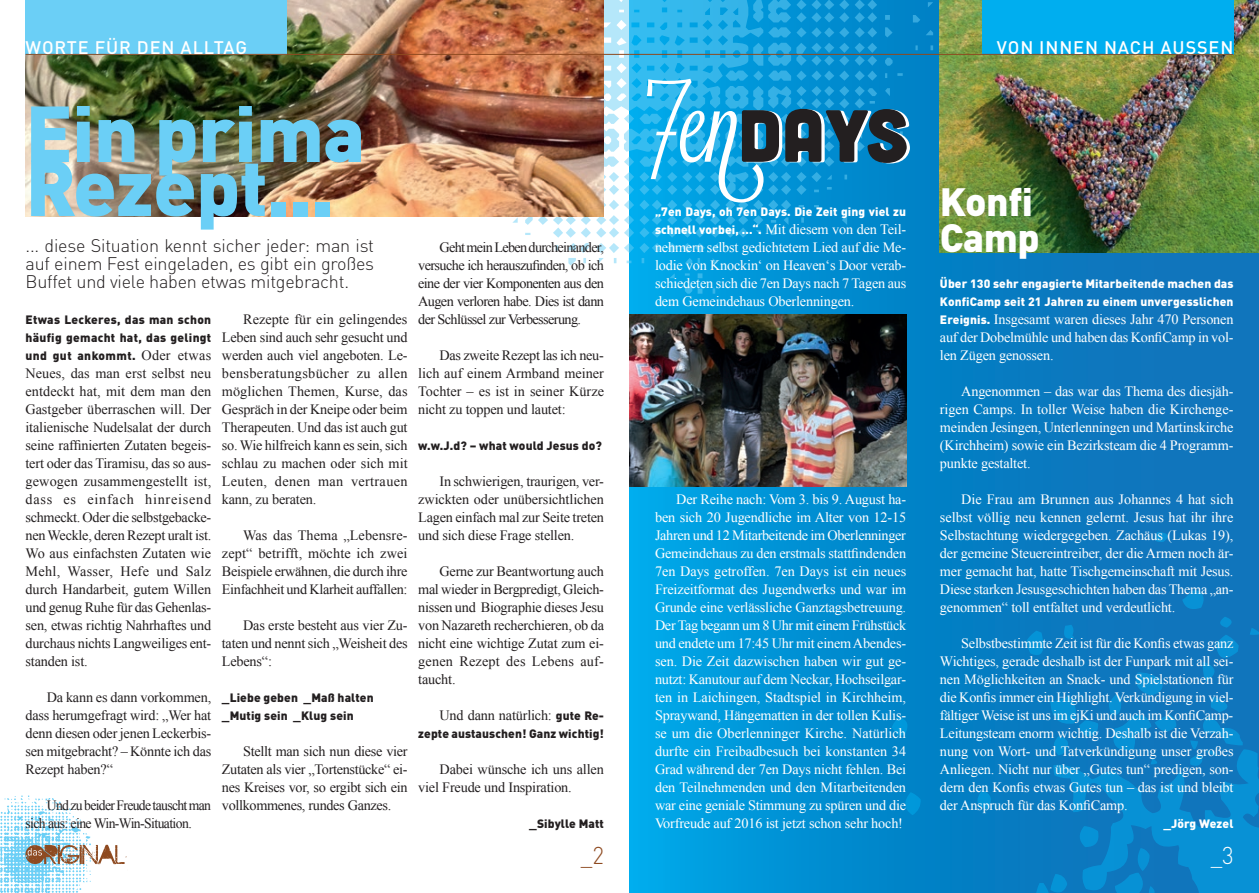
<style>
.page{position:relative;width:1259px;height:893px;background:#fff}
.page>*{position:absolute;margin:0;border:0;box-sizing:border-box;transform-origin:0 0}
._01_Head1_weiß_bold{font:900 78px "DINOT";letter-spacing:-.01em;color:#6bcff6}
._01_Head3_weiß_bold{font:900 39px "DINOT";letter-spacing:-.01em;color:#fff}
.t1{font:300 24px "DINOT";color:#fff;scale:.94 1}
.t2{font:300 24px "DINOT";color:#8e4a20;scale:.94 1}
._02_Subhead_light_12{font:300 18px/18px "DINOT";letter-spacing:-.015em;color:#231f20;text-align:justify}
.t3{font:500 18px "DINOT";letter-spacing:.05em;color:#fff}
._03_Body_weiß_einzug{font:14.25px/18px "Times New Roman";letter-spacing:-.015em;color:#fff;text-align:justify}
._03_Body_schwarz_ein{font:14.25px/18px "Times New Roman";letter-spacing:-.015em;color:#231f20;text-align:justify}
._03_Body_schwarz{font:14.25px/18px "Times New Roman";letter-spacing:-.015em;color:#231f20;text-align:justify}
._03_Body_weiß{font:14.25px/18px "Times New Roman";letter-spacing:-.015em;color:#fff;text-align:justify}
._03_Body_schwarz_ein-2{font:14.25px/18px "Times New Roman";letter-spacing:-.05em;color:#231f20;scale:.96 1}
._03_Body_weiß-2{font:900 12px/18px "DINOT";letter-spacing:.01em;color:#fff}
._03_Body_schwarz-2{font:900 12px/18px "DINOT";letter-spacing:.025em;color:#231f20;text-align:justify}
._03_Body_schwarz_kur{font:900 12px "DINOT";letter-spacing:.01em;color:#231f20}
._03_Body_schwarz_ein-3{font:900 12px "DINOT";letter-spacing:.01em;color:#231f20}
._06_Abschluss_rechts{font:900 12px "DINOT";letter-spacing:.01em;color:#231f20}
._06_Abschluss_rechts-2{font:900 12px "DINOT";letter-spacing:.01em;color:#fff}
.s1{font-family:"Times New Roman";font-weight:400;font-size:14.25px}
.s2{font-family:"DINOT";font-weight:900;font-size:12px}
</style>
<div class="page">
<div style="left:629px;top:0;width:630px;height:893px;background:linear-gradient(to right,#00a1e2,#116bb1)"></div>
<img style="left:940px;top:0;width:319px;height:252px">
<svg style="left:383px;top:0;width:550px;height:306px"></svg>
<img style="left:26px;top:0;width:578px;height:216px">
<svg style="left:0;top:796px;width:127px;height:97px"></svg>
<svg style="left:891px;top:532px;width:368px;height:361px;background:#087dc3"></svg>
<div style="left:982px;top:0;width:251px;height:54px;background:#00aeef"></div>
<hr style="left:629px;top:54px;width:604px;height:1px;background:#8e4a20">
<div style="left:26px;top:0;width:261px;height:54px;background:#6bcff6"></div>
<hr style="left:26px;top:54px;width:603px;height:1px;background:#8e4a20">
<img style="left:629px;top:314px;width:277px;height:172px">
<svg style="left:647px;top:79px;width:263px;height:124px;background:#2a90be"></svg>
<p class="t3" style="left:26px;top:36px;width:223px">WORTE FÜR DEN ALLTAG</p>
<p class="t3" style="left:997px;top:36px;width:238px">VON INNEN NACH AUSSEN</p>
<p class="_01_Head1_weiß_bold" style="left:26px;top:82px;width:341px">Ein prima</p>
<p class="_01_Head1_weiß_bold" style="left:26px;top:136px;width:310px">Rezept...</p>
<p class="_02_Subhead_light_12" style="left:26px;top:236px;width:350px">... diese Situation kennt sicher jeder: man ist auf einem Fest eingeladen, es gibt ein großes Buffet und viele haben etwas mitgebracht.</p>
<p class="_03_Body_schwarz-2" style="left:26px;top:310px;width:187px">Etwas Leckeres, das man schon häufig gemacht hat, das gelingt und gut ankommt. <span class="s1">Oder etwas</span></p>
<p class="_03_Body_schwarz" style="left:26px;top:364px;width:187px">Neues, das man erst selbst neu entdeckt hat, mit dem man den Gastgeber überraschen will. Der italienische Nudelsalat der durch seine raffinierten Zutaten begeis&shy;tert oder das Tiramisu, das so aus&shy;gewogen zusammengestellt ist, dass es einfach hinreisend schmeckt. Oder die selbstgebacke&shy;nen Weckle, deren Rezept uralt ist.<br>Wo aus einfachsten Zutaten wie Mehl, Wasser, Hefe und Salz durch Handarbeit, gutem Willen und genug Ruhe für das Gehenlas&shy;sen, etwas richtig Nahrhaftes und durchaus nichts Langweiliges ent&shy;standen ist.</p>
<p class="_03_Body_schwarz_ein" style="left:26px;top:688px;width:187px;text-indent:21px">Da kann es dann vorkommen, dass herumgefragt wird: „Wer hat denn diesen oder jenen Leckerbis&shy;sen mitgebracht? – Könnte ich das Rezept haben?“</p>
<p class="_03_Body_schwarz_ein-2" style="left:26px;top:796px;width:195px;text-indent:21px">Und zu beider Freude tauscht man sich aus: eine Win-Win-Situation.</p>
<p class="_03_Body_schwarz_ein" style="left:222px;top:310px;width:187px;text-indent:21px">Rezepte für ein gelingendes Leben sind auch sehr gesucht und werden auch viel angeboten. Le&shy;bensberatungsbücher zu allen möglichen Themen, Kurse, das Gespräch in der Kneipe oder beim Therapeuten. Und das ist auch gut so. Wie hilfreich kann es sein, sich schlau zu machen oder sich mit Leuten, denen man vertrauen kann, zu beraten.</p>
<p class="_03_Body_schwarz_ein" style="left:222px;top:526px;width:187px;text-indent:21px">Was das Thema „Lebensre&shy;zept“ betrifft, möchte ich zwei Beispiele erwähnen, die durch ihre Einfachheit und Klarheit auffallen:</p>
<p class="_03_Body_schwarz_ein" style="left:222px;top:616px;width:187px;text-indent:21px">Das erste besteht aus vier Zu&shy;taten und nennt sich „Weisheit des Lebens“:</p>
<p class="_03_Body_schwarz_kur" style="left:222px;top:690px;width:153px">_Liebe geben _Maß halten</p>
<p class="_03_Body_schwarz_kur" style="left:222px;top:708px;width:133px">_Mutig sein _Klug sein</p>
<p class="_03_Body_schwarz_ein" style="left:222px;top:742px;width:187px;text-indent:21px">Stellt man sich nun diese vier Zutaten als vier „Tortenstücke“ ei&shy;nes Kreises vor, so ergibt sich ein vollkommenes, rundes Ganzes.</p>
<p class="_03_Body_schwarz_ein" style="left:418px;top:238px;width:187px;text-indent:21px">Geht mein Leben durcheinander, versuche ich herauszufinden, ob ich eine der vier Komponenten aus den Augen verloren habe. Dies ist dann der Schlüssel zur Verbesserung.</p>
<p class="_03_Body_schwarz_ein" style="left:418px;top:346px;width:187px;text-indent:21px">Das zweite Rezept las ich neu&shy;lich auf einem Armband meiner Tochter – es ist in seiner Kürze nicht zu toppen und lautet:</p>
<p class="_03_Body_schwarz_kur" style="left:418px;top:438px;width:185px">w.w.J.d? – what would Jesus do?</p>
<p class="_03_Body_schwarz_ein" style="left:418px;top:472px;width:187px;text-indent:21px">In schwierigen, traurigen, ver&shy;zwickten oder unübersichtlichen Lagen einfach mal zur Seite treten und sich diese Frage stellen.</p>
<p class="_03_Body_schwarz_ein" style="left:418px;top:562px;width:187px;text-indent:21px">Gerne zur Beantwortung auch mal wieder in Bergpredigt, Gleich&shy;nissen und Biographie dieses Jesu von Nazareth recherchieren, ob da nicht eine wichtige Zutat zum ei&shy;genen Rezept des Lebens auf&shy;taucht.</p>
<p class="_03_Body_schwarz_ein" style="left:439px;top:706px;width:166px">Und dann natürlich: <span class="s2">gute Re-</span></p>
<p class="_03_Body_schwarz_ein-3" style="left:418px;top:726px;width:187px">zepte austauschen! Ganz wichtig!</p>
<p class="_03_Body_schwarz_ein" style="left:418px;top:760px;width:187px;text-indent:21px">Dabei wünsche ich uns allen viel Freude und Inspiration.</p>
<p class="_06_Abschluss_rechts" style="left:529px;top:816px;width:76px">_Sibylle Matt</p>
<p class="t2" style="left:581px;top:841px;width:26px">_2</p>
<p class="_03_Body_weiß-2" style="left:655px;top:202px;width:253px">„7en Days, oh 7en Days. Die Zeit ging viel zu</p>
<p class="_03_Body_weiß" style="left:655px;top:220px;width:253px"><span class="s2">schnell vorbei, …“.</span> Mit diesem von den Teil&shy;nehmern selbst gedichtetem Lied auf die Me&shy;lodie von Knockin‘ on Heaven‘s Door verab&shy;schiedeten sich die 7en Days nach 7 Tagen aus dem Gemeindehaus Oberlenningen.</p>
<p class="_03_Body_weiß_einzug" style="left:655px;top:490px;width:253px;text-indent:21px">Der Reihe nach: Vom 3. bis 9. August ha&shy;ben sich 20 Jugendliche im Alter von 12-15<br>Jahren und 12 Mitarbeitende im Oberlenninger Gemeindehaus zu den erstmals stattfindenden 7en Days getroffen. 7en Days ist ein neues Freizeitformat des Jugendwerks und war im Grunde eine verlässliche Ganztagsbetreuung.<br>Der Tag begann um 8 Uhr mit einem Frühstück und endete um 17:45 Uhr mit einem Abendes&shy;sen. Die Zeit dazwischen haben wir gut ge&shy;nutzt: Kanutour auf dem Neckar, Hochseilgar&shy;ten in Laichingen, Stadtspiel in Kirchheim, Spraywand, Hängematten in der tollen Kulis&shy;se um die Oberlenninger Kirche. Natürlich durfte ein Freibadbesuch bei konstanten 34<br>Grad während der 7en Days nicht fehlen. Bei den Teilnehmenden und den Mitarbeitenden war eine geniale Stimmung zu spüren und die Vorfreude auf 2016 ist jetzt schon sehr hoch!</p>
<p class="_01_Head3_weiß_bold" style="left:940px;top:176px;width:95px">Konfi</p>
<p class="_01_Head3_weiß_bold" style="left:940px;top:212px;width:101px">Camp</p>
<p class="_03_Body_weiß-2" style="left:940px;top:274px;width:295px">Über 130 sehr engagierte Mitarbeitende machen das<br>KonfiCamp seit 21 Jahren zu einem unvergesslichen</p>
<p class="_03_Body_weiß" style="left:940px;top:310px;width:295px"><span class="s2">Ereignis.</span> Insgesamt waren dieses Jahr 470 Personen auf der Dobelmühle und haben das KonfiCamp in vol&shy;len Zügen genossen.</p>
<p class="_03_Body_weiß_einzug" style="left:940px;top:382px;width:295px;text-indent:21px">Angenommen – das war das Thema des diesjäh&shy;rigen Camps. In toller Weise haben die Kirchenge&shy;meinden Jesingen, Unterlenningen und Martinskirche (Kirchheim) sowie ein Bezirksteam die 4 Programm&shy;punkte gestaltet.</p>
<p class="_03_Body_weiß_einzug" style="left:940px;top:490px;width:295px;text-indent:21px">Die Frau am Brunnen aus Johannes 4 hat sich selbst völlig neu kennen gelernt. Jesus hat ihr ihre Selbstachtung wiedergegeben. Zachäus (Lukas 19), der gemeine Steuereintreiber, der die Armen noch är&shy;mer gemacht hat, hatte Tischgemeinschaft mit Jesus.<br>Diese starken Jesusgeschichten haben das Thema „an&shy;genommen“ toll entfaltet und verdeutlicht.</p>
<p class="_03_Body_weiß_einzug" style="left:940px;top:634px;width:295px;text-indent:21px">Selbstbestimmte Zeit ist für die Konfis etwas ganz Wichtiges, gerade deshalb ist der Funpark mit all sei&shy;nen Möglichkeiten an Snack- und Spielstationen für die Konfis immer ein Highlight. Verkündigung in viel&shy;fältiger Weise ist uns im ejKi und auch im KonfiCamp-Leitungsteam enorm wichtig. Deshalb ist die Verzah&shy;nung von Wort- und Tatverkündigung unser großes Anliegen. Nicht nur über „Gutes tun“ predigen, son&shy;dern den Konfis etwas Gutes tun – das ist und bleibt der Anspruch für das KonfiCamp.</p>
<p class="_06_Abschluss_rechts-2" style="left:1163px;top:816px;width:72px">_Jörg Wezel</p>
<p class="t1" style="left:1210px;top:841px;width:26px">_3</p>
</div>
